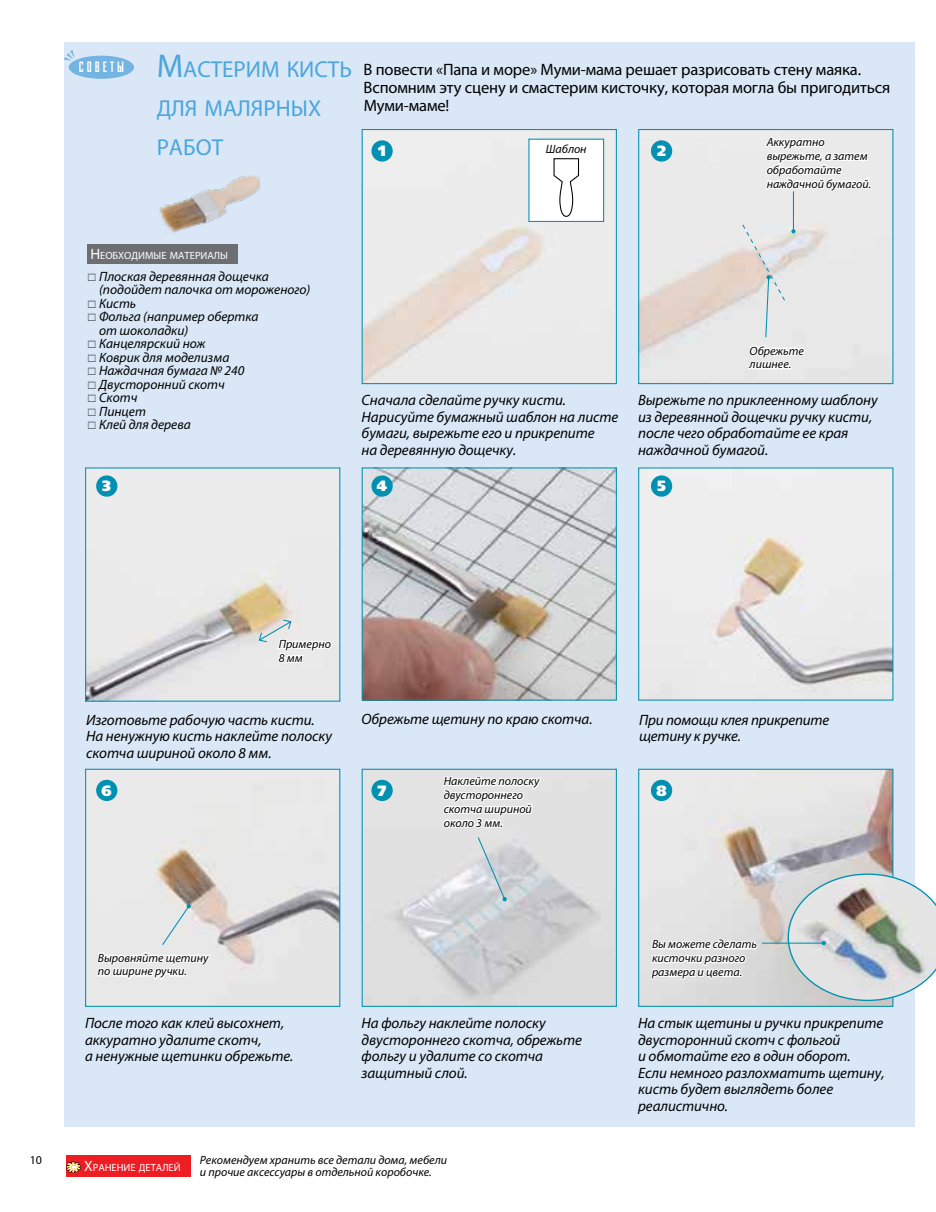
<style>
.page{position:relative;width:936px;height:1212px;background:#fff}
.page>*{position:absolute;margin:0;border:0;box-sizing:border-box;transform-origin:0 0}
.t1{font:23.1px/39px "Myriad Pro";color:#4ba6dd}
.t2{font:16.5px/18px "Myriad Pro";letter-spacing:-.01em;color:#000}
.t3{font:italic 15px/16.5px "Myriad Pro";letter-spacing:-.005em;color:#000}
.t4{font:15px "AA Duke Fill";letter-spacing:.2em;color:#fff}
.t5{font:14.85px "AG Foreigner Ultra Black C";color:#fff}
.t6{font:italic 13.5px/13.5px "Myriad Pro";color:#000}
.t7{font:italic 12px/13.8px "Myriad Pro";color:#000}
.t8{font:12px "Myriad Pro";color:#000}
.t9{font:10.5px "Myriad Pro";color:#fff}
.s1{font-size:33px}
.s2{font-size:15px}
</style>
<div class="page">
<div style="left:66px;top:1155px;width:124px;height:21px;background:#ed1d24"></div>
<svg style="left:66px;top:1161px;width:15px;height:13px"></svg>
<div style="left:64px;top:43px;width:850px;height:1084px;background:#d9e7f6"></div>
<img style="left:87px;top:771px;width:251px;height:234px">
<div style="left:85px;top:769px;width:255px;height:238px;border:1px solid #0091b2"></div>
<img style="left:640px;top:771px;width:251px;height:234px">
<div style="left:638px;top:769px;width:255px;height:238px;border:1px solid #0091b2"></div>
<div style="left:96px;top:780px;width:21px;height:21px;background:#0091b2;border-radius:50%"></div>
<div style="left:651px;top:780px;width:21px;height:21px;background:#0091b2;border-radius:50%"></div>
<img style="left:363px;top:771px;width:252px;height:234px">
<div style="left:361px;top:769px;width:256px;height:238px;border:1px solid #0091b2"></div>
<img style="left:87px;top:469px;width:251px;height:231px">
<div style="left:96px;top:475px;width:21px;height:22px;background:#0091b2;border-radius:50%"></div>
<img style="left:640px;top:469px;width:251px;height:230px">
<div style="left:651px;top:475px;width:21px;height:22px;background:#0091b2;border-radius:50%"></div>
<img style="left:363px;top:469px;width:252px;height:230px">
<div style="left:361px;top:467px;width:256px;height:234px;border:1px solid #0091b2"></div>
<div style="left:371px;top:475px;width:22px;height:22px;background:#0091b2;border-radius:50%"></div>
<img style="left:640px;top:131px;width:251px;height:251px">
<div style="left:638px;top:129px;width:255px;height:255px;border:1px solid #0091b2"></div>
<div style="left:651px;top:140px;width:21px;height:22px;background:#0091b2;border-radius:50%"></div>
<img style="left:363px;top:131px;width:252px;height:251px">
<div style="left:361px;top:129px;width:256px;height:255px;border:1px solid #0091b2"></div>
<div style="left:371px;top:140px;width:22px;height:22px;background:#0091b2;border-radius:50%"></div>
<img style="left:159px;top:176px;width:100px;height:57px">
<svg style="left:762px;top:129px;width:109px;height:79px;background:#edefef"></svg>
<div style="left:371px;top:780px;width:22px;height:21px;background:#0091b2;border-radius:50%"></div>
<hr style="left:792px;top:191px;width:2px;height:40px;background:#0091b2">
<svg style="left:741px;top:223px;width:64px;height:162px"></svg>
<svg style="left:258px;top:619px;width:75px;height:51px"></svg>
<svg style="left:441px;top:768px;width:102px;height:133px;background:#dfe1e4"></svg>
<svg style="left:96px;top:904px;width:116px;height:92px"></svg>
<div style="left:528px;top:139px;width:76px;height:83px;background:#fff;border:1px solid #0091b2"></div>
<svg style="left:553px;top:158px;width:27px;height:59px"></svg>
<svg style="left:649px;top:922px;width:109px;height:75px;background:#e6e6e6"></svg>
<hr style="left:762px;top:942px;width:61px;height:2px;background:#0091b2">
<img style="left:787px;top:873px;width:148px;height:128px">
<div style="left:69px;top:56px;width:65px;height:23px;background:#73b4e2;border-radius:50%"></div>
<svg style="left:64px;top:50px;width:10px;height:11px"></svg>
<div style="left:87px;top:245px;width:151px;height:19px;background:#6d6e71"></div>
<p class="t4" style="left:79px;top:58px;width:47px">СОВЕТЫ</p>
<h1 class="t1" style="left:157px;top:49px;width:197px"><span class="s1">М</span>астерим кисть для малярных работ</h1>
<p class="t2" style="left:363px;top:60px;width:528px">В повести «Папа и море» Муми-мама решает разрисовать стену маяка.<br>Вспомним эту сцену и смастерим кисточку, которая могла бы пригодиться<br>Муми-маме!</p>
<p class="t5" style="left:378px;top:142px;width:9px">1</p>
<p class="t7" style="left:546px;top:141px;width:42px">Шаблон</p>
<p class="t5" style="left:657px;top:142px;width:10px">2</p>
<p class="t7" style="left:766px;top:135px;width:106px">Аккуратно вырежьте, а затем обработайте наждачной бумагой.</p>
<p class="t9" style="left:90px;top:249px;width:139px"><span class="s2">Н</span>еобходимые материалы</p>
<p class="t6" style="left:99px;top:269px;width:213px">Плоская деревянная дощечка (подойдет палочка от мороженого)<br>Кисть<br>Фольга (например обертка<br>от шоколадки)<br>Канцелярский нож<br>Коврик для моделизма<br>Наждачная бумага № 240<br>Двусторонний скотч<br>Скотч<br>Пинцет<br>Клей для дерева</p>
<p class="t5" style="left:102px;top:477px;width:10px">3</p>
<p class="t7" style="left:749px;top:343px;width:56px">Обрежьте лишнее.</p>
<p class="t3" style="left:361px;top:392px;width:258px">Сначала сделайте ручку кисти.<br>Нарисуйте бумажный шаблон на листе бумаги, вырежьте его и прикрепите<br>на деревянную дощечку.</p>
<p class="t3" style="left:638px;top:392px;width:241px">Вырежьте по приклеенному шаблону из деревянной дощечки ручку кисти, после чего обработайте ее края наждачной бумагой.</p>
<p class="t5" style="left:377px;top:477px;width:12px">4</p>
<p class="t5" style="left:657px;top:477px;width:10px">5</p>
<p class="t7" style="left:279px;top:637px;width:54px">Примерно<br>8 мм</p>
<p class="t3" style="left:86px;top:711px;width:247px">Изготовьте рабочую часть кисти.<br>На ненужную кисть наклейте полоску скотча шириной около 8 мм.</p>
<p class="t3" style="left:361px;top:711px;width:232px">Обрежьте щетину по краю скотча.</p>
<p class="t3" style="left:639px;top:711px;width:191px">При помощи клея прикрепите щетину к ручке.</p>
<p class="t7" style="left:443px;top:774px;width:97px">Наклейте полоску двустороннего скотча шириной около 3 мм.</p>
<p class="t5" style="left:102px;top:782px;width:12px">6</p>
<p class="t5" style="left:656px;top:782px;width:12px">8</p>
<p class="t5" style="left:377px;top:782px;width:10px">7</p>
<p class="t7" style="left:98px;top:950px;width:112px">Выровняйте щетину по ширине ручки.</p>
<p class="t7" style="left:652px;top:937px;width:106px">Вы можете сделать кисточки разного размера и цвета.</p>
<p class="t3" style="left:85px;top:1015px;width:210px">После того как клей высохнет, аккуратно удалите скотч,<br>а ненужные щетинки обрежьте.</p>
<p class="t3" style="left:361px;top:1015px;width:222px">На фольгу наклейте полоску двустороннего скотча, обрежьте фольгу и удалите со скотча защитный слой.</p>
<p class="t3" style="left:638px;top:1015px;width:248px">На стык щетины и ручки прикрепите двусторонний скотч с фольгой<br>и обмотайте его в один оборот.<br>Если немного разлохматить щетину, кисть будет выглядеть более реалистично.</p>
<p class="t8" style="left:30px;top:1152px;width:14px">10</p>
<p class="t7" style="left:200px;top:1153px;width:249px;line-height:12px">Рекомендуем хранить все детали дома, мебели и прочие аксессуары в отдельной коробочке.</p>
<p class="t9" style="left:84px;top:1161px;width:98px"><span class="s2">Х</span>ранение деталей</p>
</div>
